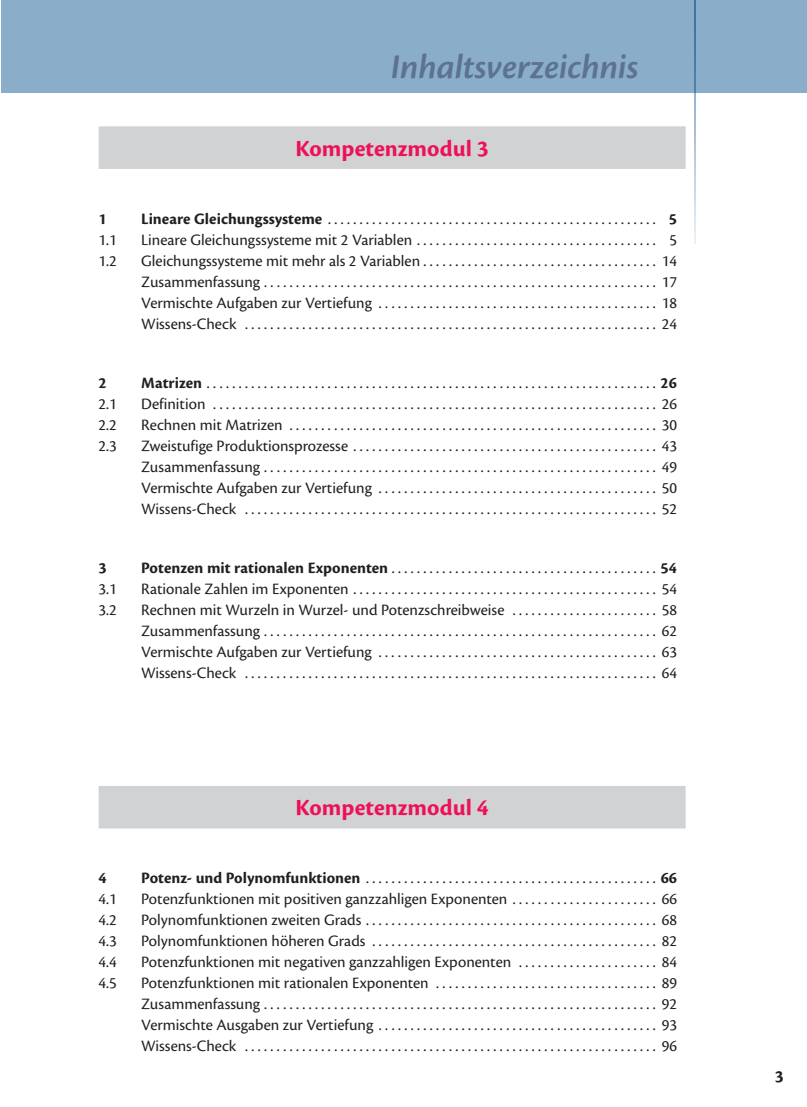
<style>
.page{position:relative;width:807px;height:1107px;background:#fff}
.page>*{position:absolute;margin:0;border:0;box-sizing:border-box;transform-origin:0 0}
.t1{font:italic 600 36px "Cronos Pro";letter-spacing:-.005em;color:#5d7194}
.t2{font:700 24px "Cronos Pro";color:#ed1158}
.t3{font:700 18px "Cronos Pro";color:#231f20}
.t4{font:16.5px/21px "Cronos Pro";color:#231f20;text-align:justify}
.t5{font:700 16.5px "Cronos Pro";color:#231f20}
.s1{font-weight:700}
</style>
<div class="page">
<div style="left:1px;top:0;width:806px;height:92px;background:#8aaeca"></div>
<svg style="left:694px;top:93px;width:1px;height:150px"></svg>
<svg style="left:1px;top:92px;width:806px;height:1px"></svg>
<svg style="left:694px;top:0;width:1px;height:92px"></svg>
<div style="left:99px;top:126px;width:586px;height:43px;background:#d1d2d4"></div>
<div style="left:99px;top:785px;width:586px;height:43px;background:#d1d2d4"></div>
<h1 class="t1" style="left:391px;top:46px;width:249px">Inhaltsverzeichnis</h1>
<h2 class="t2" style="left:295px;top:134px;width:195px">Kompetenzmodul 3</h2>
<p class="t5" style="left:99px;top:209px;width:10px">1</p>
<p class="t4" style="left:141px;top:208px;width:537px"><span class="s1">Lineare Gleichungssysteme</span> . . . . . . . . . . . . . . . . . . . . . . . . . . . . . . . . . . . . . . . . . . . . . . . . . . . . <span class="s1">5</span></p>
<p class="t4" style="left:99px;top:229px;width:20px">1.1</p>
<p class="t4" style="left:141px;top:229px;width:537px">Lineare Gleichungssysteme mit 2 Variablen . . . . . . . . . . . . . . . . . . . . . . . . . . . . . . . . . . . . . . 5</p>
<p class="t4" style="left:99px;top:250px;width:20px">1.2</p>
<p class="t4" style="left:141px;top:250px;width:537px">Gleichungssysteme mit mehr als 2 Variablen . . . . . . . . . . . . . . . . . . . . . . . . . . . . . . . . . . . . . 14<br>Zusammenfassung . . . . . . . . . . . . . . . . . . . . . . . . . . . . . . . . . . . . . . . . . . . . . . . . . . . . . . . . . . . . . . 17<br>Vermischte Aufgaben zur Vertiefung . . . . . . . . . . . . . . . . . . . . . . . . . . . . . . . . . . . . . . . . . . . . 18<br>Wissens-Check . . . . . . . . . . . . . . . . . . . . . . . . . . . . . . . . . . . . . . . . . . . . . . . . . . . . . . . . . . . . . . . . . 24</p>
<p class="t5" style="left:99px;top:373px;width:10px">2</p>
<p class="t4" style="left:141px;top:372px;width:537px"><span class="s1">Matrizen</span> . . . . . . . . . . . . . . . . . . . . . . . . . . . . . . . . . . . . . . . . . . . . . . . . . . . . . . . . . . . . . . . . . . . . . . . <span class="s1">26</span></p>
<p class="t4" style="left:99px;top:393px;width:20px">2.1</p>
<p class="t4" style="left:141px;top:393px;width:537px">Definition . . . . . . . . . . . . . . . . . . . . . . . . . . . . . . . . . . . . . . . . . . . . . . . . . . . . . . . . . . . . . . . . . . . . . . 26</p>
<p class="t4" style="left:99px;top:414px;width:20px">2.2</p>
<p class="t4" style="left:141px;top:414px;width:537px">Rechnen mit Matrizen . . . . . . . . . . . . . . . . . . . . . . . . . . . . . . . . . . . . . . . . . . . . . . . . . . . . . . . . . . 30</p>
<p class="t4" style="left:99px;top:435px;width:20px">2.3</p>
<p class="t4" style="left:141px;top:435px;width:537px">Zweistufige Produktionsprozesse . . . . . . . . . . . . . . . . . . . . . . . . . . . . . . . . . . . . . . . . . . . . . . . . 43<br>Zusammenfassung . . . . . . . . . . . . . . . . . . . . . . . . . . . . . . . . . . . . . . . . . . . . . . . . . . . . . . . . . . . . . . 49<br>Vermischte Aufgaben zur Vertiefung . . . . . . . . . . . . . . . . . . . . . . . . . . . . . . . . . . . . . . . . . . . . 50<br>Wissens-Check . . . . . . . . . . . . . . . . . . . . . . . . . . . . . . . . . . . . . . . . . . . . . . . . . . . . . . . . . . . . . . . . . 52</p>
<p class="t5" style="left:99px;top:558px;width:10px">3</p>
<p class="t4" style="left:141px;top:557px;width:537px"><span class="s1">Potenzen mit rationalen Exponenten</span> . . . . . . . . . . . . . . . . . . . . . . . . . . . . . . . . . . . . . . . . . . <span class="s1">54</span></p>
<p class="t4" style="left:99px;top:578px;width:20px">3.1</p>
<p class="t4" style="left:141px;top:578px;width:537px">Rationale Zahlen im Exponenten . . . . . . . . . . . . . . . . . . . . . . . . . . . . . . . . . . . . . . . . . . . . . . . . 54</p>
<p class="t4" style="left:99px;top:599px;width:20px">3.2</p>
<p class="t4" style="left:141px;top:599px;width:537px">Rechnen mit Wurzeln in Wurzel- und Potenzschreibweise . . . . . . . . . . . . . . . . . . . . . . . 58<br>Zusammenfassung . . . . . . . . . . . . . . . . . . . . . . . . . . . . . . . . . . . . . . . . . . . . . . . . . . . . . . . . . . . . . . 62<br>Vermischte Aufgaben zur Vertiefung . . . . . . . . . . . . . . . . . . . . . . . . . . . . . . . . . . . . . . . . . . . . 63<br>Wissens-Check . . . . . . . . . . . . . . . . . . . . . . . . . . . . . . . . . . . . . . . . . . . . . . . . . . . . . . . . . . . . . . . . . 64</p>
<h2 class="t2" style="left:295px;top:793px;width:195px">Kompetenzmodul 4</h2>
<p class="t5" style="left:99px;top:868px;width:10px">4</p>
<p class="t4" style="left:141px;top:867px;width:537px"><span class="s1">Potenz- und Polynomfunktionen</span> . . . . . . . . . . . . . . . . . . . . . . . . . . . . . . . . . . . . . . . . . . . . . . <span class="s1">66</span></p>
<p class="t4" style="left:99px;top:888px;width:20px">4.1</p>
<p class="t4" style="left:141px;top:888px;width:537px">Potenzfunktionen mit positiven ganzzahligen Exponenten . . . . . . . . . . . . . . . . . . . . . . . 66</p>
<p class="t4" style="left:99px;top:909px;width:20px">4.2</p>
<p class="t4" style="left:141px;top:909px;width:537px">Polynomfunktionen zweiten Grads . . . . . . . . . . . . . . . . . . . . . . . . . . . . . . . . . . . . . . . . . . . . . . 68</p>
<p class="t4" style="left:99px;top:930px;width:20px">4.3</p>
<p class="t4" style="left:141px;top:930px;width:537px">Polynomfunktionen höheren Grads . . . . . . . . . . . . . . . . . . . . . . . . . . . . . . . . . . . . . . . . . . . . . 82</p>
<p class="t4" style="left:99px;top:951px;width:20px">4.4</p>
<p class="t4" style="left:141px;top:951px;width:537px">Potenzfunktionen mit negativen ganzzahligen Exponenten . . . . . . . . . . . . . . . . . . . . . . 84</p>
<p class="t4" style="left:99px;top:972px;width:20px">4.5</p>
<p class="t4" style="left:141px;top:972px;width:537px">Potenzfunktionen mit rationalen Exponenten . . . . . . . . . . . . . . . . . . . . . . . . . . . . . . . . . . . 89<br>Zusammenfassung . . . . . . . . . . . . . . . . . . . . . . . . . . . . . . . . . . . . . . . . . . . . . . . . . . . . . . . . . . . . . . 92<br>Vermischte Ausgaben zur Vertiefung . . . . . . . . . . . . . . . . . . . . . . . . . . . . . . . . . . . . . . . . . . . . 93<br>Wissens-Check . . . . . . . . . . . . . . . . . . . . . . . . . . . . . . . . . . . . . . . . . . . . . . . . . . . . . . . . . . . . . . . . . 96</p>
<p class="t3" style="left:774px;top:1066px;width:10px">3</p>
</div>
